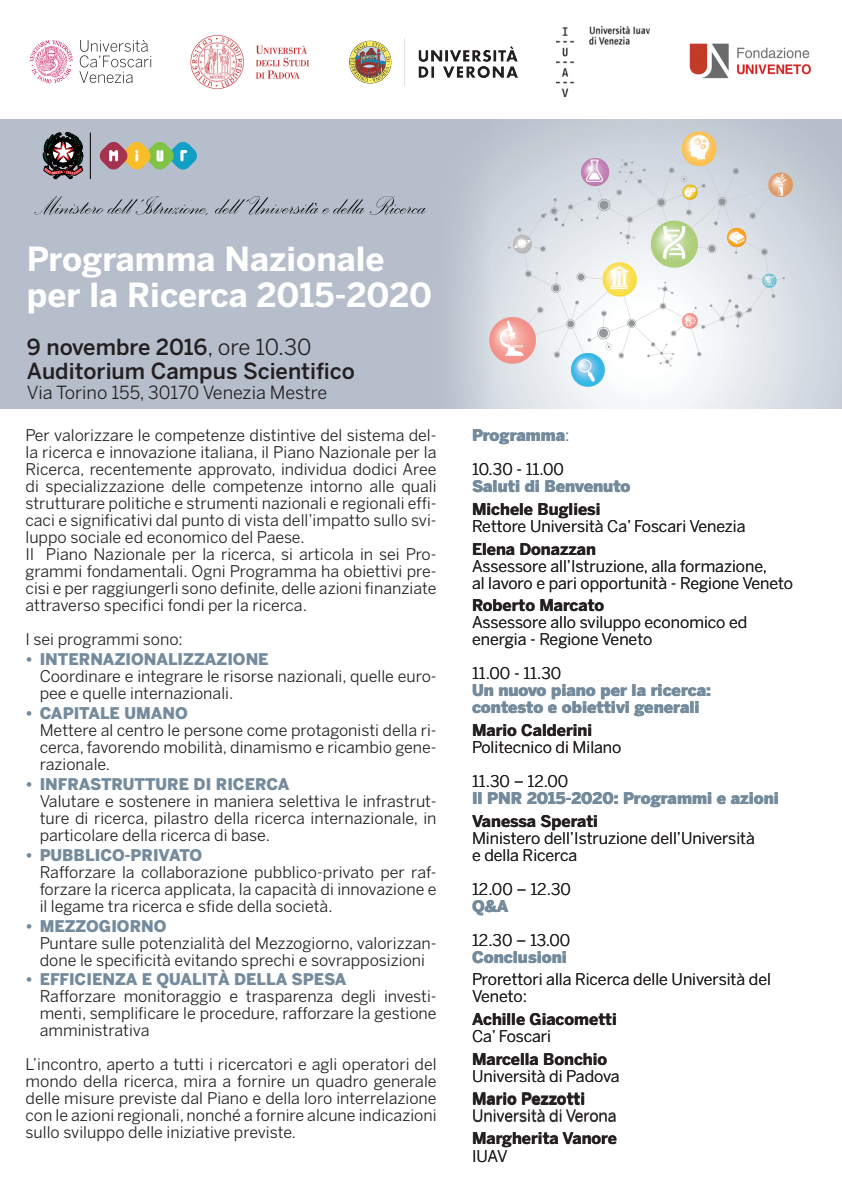
<style>
.page{position:relative;width:842px;height:1191px;background:#fff}
.page>*{position:absolute;margin:0;border:0;box-sizing:border-box;transform-origin:0 0}
.t1{font:700 33px/36px "Benton Sans";color:#fff}
.t2{font:500 22px/24px "Benton Sans";color:#231f20}
.t3{font:18px "Benton Sans";color:#231f20}
.t4{font:16px/17px "Benton Sans";color:#231f20}
.t5{font:900 16px/17px "Benton Sans";color:#748b9d}
.t6{font:700 16px "Benton Sans";color:#231f20}
.s1{font-weight:400}
.s2{font-weight:900;color:#748b9d}
.s3{color:#748b9d}
</style>
<div class="page">
<div style="left:0;top:119px;width:842px;height:290px;background:#b5beca"></div>
<img style="left:458px;top:119px;width:384px;height:290px">
<img style="left:349px;top:38px;width:168px;height:47px">
<img style="left:191px;top:35px;width:118px;height:53px">
<svg style="left:79px;top:40px;width:72px;height:43px"></svg>
<svg style="left:30px;top:40px;width:43px;height:43px"></svg>
<img style="left:557px;top:27px;width:92px;height:70px">
<img style="left:689px;top:43px;width:122px;height:36px">
<svg style="left:43px;top:132px;width:41px;height:48px"></svg>
<svg style="left:99px;top:142px;width:98px;height:28px"></svg>
<hr style="left:90px;top:133px;width:1px;height:46px;background:#000001">
<svg style="left:34px;top:196px;width:173px;height:19px"></svg>
<svg style="left:215px;top:196px;width:211px;height:19px"></svg>
<h1 class="t1" style="left:27px;top:241px;width:407px">Programma Nazionale per la Ricerca 2015-2020</h1>
<h2 class="t2" style="left:27px;top:335px;width:329px">9 novembre 2016<span class="s1">, ore 10.30<br></span>Auditorium Campus Scientifico</h2>
<p class="t3" style="left:27px;top:382px;width:302px">Via Torino 155, 30170 Venezia Mestre</p>
<p class="t4" style="left:26px;top:427px;width:413px">Per valorizzare le competenze distintive del sistema del&shy;la ricerca e innovazione italiana, il Piano Nazionale per la Ricerca, recentemente approvato, individua dodici Aree di specializzazione delle competenze intorno alle quali strutturare politiche e strumenti nazionali e regionali effi&shy;caci e significativi dal punto di vista dell’impatto sullo svi&shy;luppo sociale ed economico del Paese.<br>Il Piano Nazionale per la ricerca, si articola in sei Pro&shy;grammi fondamentali. Ogni Programma ha obiettivi pre&shy;cisi e per raggiungerli sono definite, delle azioni finanziate attraverso specifici fondi per la ricerca.</p>
<p class="t4" style="left:26px;top:631px;width:159px">I sei programmi sono:</p>
<p class="t5" style="left:26px;top:650px;width:245px">• INTERNAZIONALIZZAZIONE</p>
<p class="t4" style="left:40px;top:667px;width:398px">Coordinare e integrare le risorse nazionali, quelle euro&shy;pee e quelle internazionali.</p>
<p class="t5" style="left:26px;top:704px;width:164px">• CAPITALE UMANO</p>
<p class="t4" style="left:40px;top:721px;width:398px;text-align:justify">Mettere al centro le persone come protagonisti della ri&shy;cerca, favorendo mobilità, dinamismo e ricambio gene&shy;razionale.</p>
<p class="t5" style="left:26px;top:775px;width:265px">• INFRASTRUTTURE DI RICERCA</p>
<p class="t4" style="left:40px;top:792px;width:398px;text-align:justify">Valutare e sostenere in maniera selettiva le infrastrut&shy;ture di ricerca, pilastro della ricerca internazionale, in particolare della ricerca di base.</p>
<p class="t5" style="left:26px;top:846px;width:178px">• PUBBLICO-PRIVATO</p>
<p class="t4" style="left:40px;top:863px;width:398px;text-align:justify">Rafforzare la collaborazione pubblico-privato per raf&shy;forzare la ricerca applicata, la capacità di innovazione e il legame tra ricerca e sfide della società.</p>
<p class="t5" style="left:26px;top:917px;width:143px">• MEZZOGIORNO</p>
<p class="t4" style="left:40px;top:934px;width:398px">Puntare sulle potenzialità del Mezzogiorno, valorizzan&shy;done le specificità evitando sprechi e sovrapposizioni</p>
<p class="t5" style="left:26px;top:970px;width:322px">• EFFICIENZA E QUALITÀ DELLA SPESA</p>
<p class="t4" style="left:40px;top:988px;width:398px;text-align:justify">Rafforzare monitoraggio e trasparenza degli investi&shy;menti, semplificare le procedure, rafforzare la gestione amministrativa</p>
<p class="t4" style="left:26px;top:1056px;width:413px;text-align:justify">L’incontro, aperto a tutti i ricercatori e agli operatori del mondo della ricerca, mira a fornire un quadro generale delle misure previste dal Piano e della loro interrelazione con le azioni regionali, nonché a fornire alcune indicazioni sullo sviluppo delle iniziative previste.</p>
<p class="t4" style="left:472px;top:418px;width:99px;line-height:34px"><span class="s2">Programma</span><span class="s3">:<br></span>10.30 - 11.00</p>
<p class="t5" style="left:472px;top:478px;width:160px">Saluti di Benvenuto</p>
<p class="t6" style="left:472px;top:499px;width:130px">Michele Bugliesi</p>
<p class="t4" style="left:472px;top:517px;width:275px">Rettore Università Ca’ Foscari Venezia</p>
<p class="t6" style="left:472px;top:539px;width:125px">Elena Donazzan</p>
<p class="t4" style="left:472px;top:557px;width:323px">Assessore all’Istruzione, alla formazione,<br>al lavoro e pari opportunità - Regione Veneto</p>
<p class="t6" style="left:472px;top:596px;width:134px">Roberto Marcato</p>
<p class="t4" style="left:472px;top:614px;width:277px">Assessore allo sviluppo economico ed energia - Regione Veneto</p>
<p class="t4" style="left:472px;top:665px;width:91px">11.00 - 11.30</p>
<p class="t5" style="left:472px;top:681px;width:240px">Un nuovo piano per la ricerca: contesto e obiettivi generali</p>
<p class="t6" style="left:472px;top:720px;width:122px">Mario Calderini</p>
<p class="t4" style="left:472px;top:730px;width:151px;line-height:34px">Politecnico di Milano<br>11.30 – 12.00</p>
<p class="t5" style="left:472px;top:789px;width:308px">Il PNR 2015-2020: Programmi e azioni</p>
<p class="t6" style="left:472px;top:811px;width:127px">Vanessa Sperati</p>
<p class="t4" style="left:472px;top:829px;width:284px">Ministero dell’Istruzione dell’Università e della Ricerca</p>
<p class="t4" style="left:472px;top:880px;width:100px">12.00 – 12.30</p>
<p class="t5" style="left:472px;top:897px;width:38px">Q&amp;A</p>
<p class="t4" style="left:472px;top:931px;width:100px">12.30 – 13.00</p>
<p class="t5" style="left:472px;top:948px;width:96px">Conclusioni</p>
<p class="t4" style="left:472px;top:971px;width:300px">Prorettori alla Ricerca delle Università del<br>Veneto:</p>
<p class="t6" style="left:472px;top:1009px;width:146px">Achille Giacometti</p>
<p class="t4" style="left:472px;top:1027px;width:80px">Ca’ Foscari</p>
<p class="t6" style="left:472px;top:1049px;width:137px">Marcella Bonchio</p>
<p class="t4" style="left:472px;top:1067px;width:149px">Università di Padova</p>
<p class="t6" style="left:472px;top:1089px;width:115px">Mario Pezzotti</p>
<p class="t4" style="left:472px;top:1106px;width:146px">Università di Verona</p>
<p class="t6" style="left:472px;top:1128px;width:146px">Margherita Vanore</p>
<p class="t4" style="left:472px;top:1147px;width:37px">IUAV</p>
</div>
